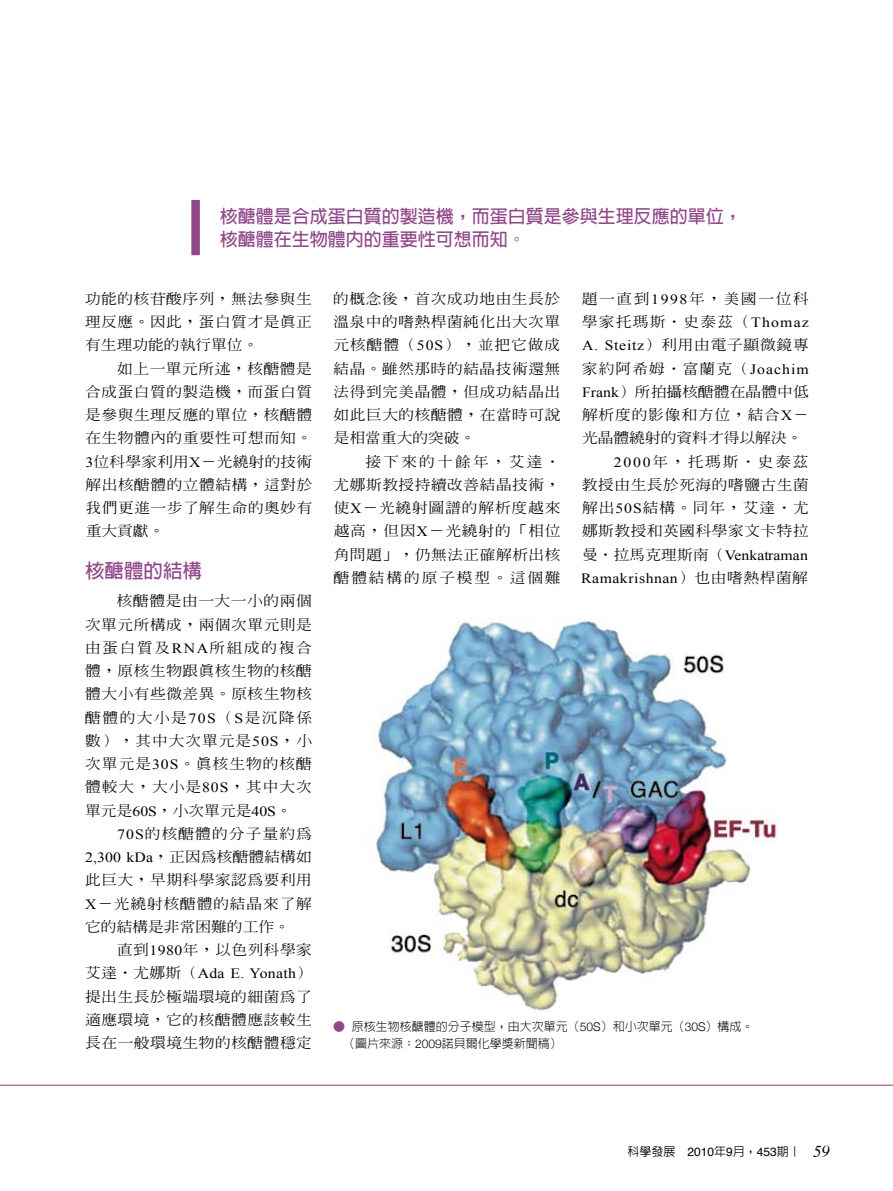
<style>
.page{position:relative;width:893px;height:1191px;background:#fff}
.page>*{position:absolute;margin:0;border:0;box-sizing:border-box;transform-origin:0 0}
.t1{font:700 19.5px "AR Hei B5";color:#904889}
.t2{font:700 18px/22.5px "AR Hei B5";color:#904889}
.t3{font:500 14.1px/23.2px "AR Ming B5";letter-spacing:.03em;color:#000;text-align:justify;scale:1.11 1}
.t4{font:14.1px/23.4px "Times New Roman";letter-spacing:.02em;color:#000;scale:1.11 1}
.t5{font:500 14.1px "AR Ming B5";letter-spacing:.065em;color:#000;scale:1.11 1}
.t6{font:500 14.1px "AR Ming B5";letter-spacing:.005em;color:#000;scale:1.11 1}
.t7{font:500 14.1px "AR Ming B5";letter-spacing:.075em;color:#000;scale:1.11 1}
.t8{font:500 14.1px "AR Ming B5";letter-spacing:.1em;color:#000;scale:1.11 1}
.t9{font:500 14.1px "AR Ming B5";letter-spacing:.05em;color:#000;scale:1.11 1}
.t10{font:500 14.1px "AR Ming B5";color:#000;scale:1.11 1}
.t11{font:300 12px/16.5px "AR Hei B5";color:#000}
.t12{font:500 12px "AR Hei B5";color:#000}
.s1{font-family:"DF Ming Std W5";font-weight:400}
.s2{font-family:"Times New Roman";font-weight:400}
.s3{font-family:"AR Ming B5";font-weight:500}
.s4{color:#904889}
.s5{font-family:"Helvetica Neue"}
.s6{font-family:"Helvetica";font-weight:400}
.s7{font-family:"Times";font-weight:400;font-style:italic;font-size:16.5px}
</style>
<div class="page">
<div style="left:191px;top:200px;width:9px;height:55px;background:#904889"></div>
<img style="left:374px;top:618px;width:404px;height:393px">
<hr style="left:0;top:1084px;width:893px;height:1px;background:#904889">
<p class="t2" style="left:220px;top:205px;width:523px">核醣體是合成蛋白質的製造機，而蛋白質是參與生理反應的單位，核醣體在生物體內的重要性可想而知。</p>
<p class="t3" style="left:85px;top:287px;width:206px">功能的核<span class="s1">苷</span>酸序列，無法參與生理反應。因此，蛋白質才是真正有生理功能的執行單位。</p>
<p class="t3" style="left:85px;top:357px;width:206px;text-indent:32px">如上一單元所述，核醣體是合成蛋白質的製造機，而蛋白質是參與生理反應的單位，核醣體在生物體內的重要性可想而知。<span class="s2">3</span>位科學家利用<span class="s2">X</span>－光繞射的技術解出核醣體的立體結構，這對於我們更進一步了解生命的奧妙有重大貢獻。</p>
<h1 class="t1" style="left:85px;top:561px;width:118px">核醣體的結構</h1>
<p class="t3" style="left:85px;top:589px;width:206px;text-indent:32px">核醣體是由一大一小的兩個次單元所構成，兩個次單元則是由蛋白質及<span class="s2">RNA</span>所組成的複合體，原核生物跟真核生物的核醣體大小有些微差異。原核生物核醣體的大小是<span class="s2">70S</span>（<span class="s2">S</span>是沉降係數），其中大次單元是<span class="s2">50S</span>，小次單元是<span class="s2">30S</span>。真核生物的核醣體較大，大小是<span class="s2">80S</span>，其中大次單元是<span class="s2">60S</span>，小次單元是<span class="s2">40S</span>。</p>
<p class="t3" style="left:85px;top:822px;width:206px;text-indent:32px"><span class="s2">70S</span>的核醣體的分子量約為<span class="s2">2,300 kDa</span>，正因為核醣體結構如此巨大，早期科學家認為要利用<span class="s2">X</span>－光繞射核醣體的結晶來了解它的結構是非常困難的工作。</p>
<p class="t3" style="left:117px;top:938px;width:177px">直到<span class="s2">1980</span>年，以色列科學家</p>
<p class="t4" style="left:85px;top:961px;width:206px"><span class="s3">艾達‧尤娜斯（</span>Ada E. Yonath<span class="s3">）</span></p>
<p class="t3" style="left:85px;top:984px;width:206px">提出生長於極端環境的細菌為了適應環境，它的核醣體應該較生長在一般環境生物的核醣體穩定</p>
<p class="t3" style="left:333px;top:287px;width:206px">的概念後，首次成功地由生長於溫泉中的嗜熱桿菌純化出大次單元核醣體（<span class="s2">50S</span>），並把它做成結晶。雖然那時的結晶技術還無法得到完美晶體，但成功結晶出如此巨大的核醣體，在當時可說是相當重大的突破。</p>
<p class="t3" style="left:334px;top:450px;width:206px;text-indent:32px">接下來的十餘年，艾達‧尤娜斯教授持續改善結晶技術，使<span class="s2">X</span>－光繞射圖譜的解析度越來越高，但因<span class="s2">X</span>－光繞射的「相位角問題」，仍無法正確解析出核醣體結構的原子模型。這個難</p>
<p class="t8" style="left:582px;top:291px;width:206px">題一直到<span class="s2">1998</span>年，美國一位科</p>
<p class="t7" style="left:582px;top:315px;width:206px">學家托瑪斯‧史泰茲（<span class="s2">Thomaz</span></p>
<p class="t3" style="left:582px;top:333px;width:206px"><span class="s2">A. Steitz</span>）利用由電子顯微鏡專</p>
<p class="t5" style="left:582px;top:361px;width:206px">家約阿希姆‧富蘭克（<span class="s2">Joachim</span></p>
<p class="t6" style="left:582px;top:384px;width:206px"><span class="s2">Frank</span>）所拍攝核醣體在晶體中低</p>
<p class="t9" style="left:582px;top:408px;width:206px">解析度的影像和方位，結合<span class="s2">X</span>－</p>
<p class="t10" style="left:582px;top:431px;width:200px">光晶體繞射的資料才得以解決。</p>
<p class="t3" style="left:614px;top:450px;width:177px"><span class="s2">2000</span>年，托瑪斯‧史泰茲</p>
<p class="t3" style="left:582px;top:473px;width:206px">教授由生長於死海的嗜鹽古生菌</p>
<p class="t3" style="left:582px;top:496px;width:206px">解出<span class="s2">50S</span>結構。同年，艾達‧尤</p>
<p class="t3" style="left:582px;top:519px;width:206px">娜斯教授和英國科學家文卡特拉</p>
<p class="t4" style="left:581px;top:543px;width:206px"><span class="s3">曼‧拉馬克理斯南（</span>Venkatraman<br>Ramakrishnan<span class="s3">）也由嗜熱桿菌解</span></p>
<p class="t11" style="left:343px;top:1018px;width:412px;text-indent:-10px"><span class="s4">●</span> 原核生物核醣體的分子模型，由大次單元（<span class="s5">50S</span>）和小次單元（<span class="s5">30S</span>）構成。（圖片來源：<span class="s5">2009</span>諾貝爾化學獎新聞稿）</p>
<p class="t12" style="left:627px;top:1145px;width:204px">科學發展 <span class="s6">2010</span>年<span class="s6">9</span>月，<span class="s6">453</span>期｜ <span class="s7">59</span></p>
</div>
